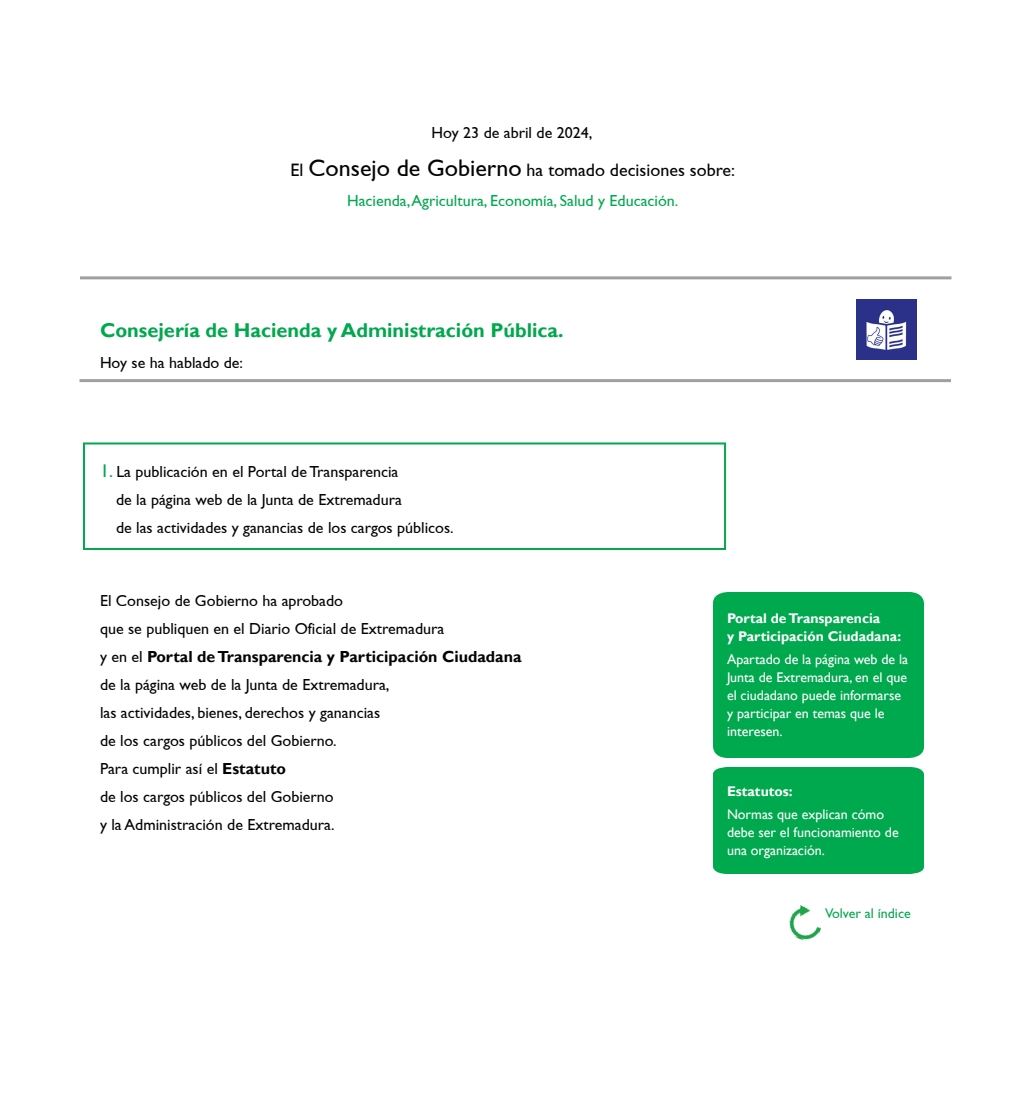
<style>
.page{position:relative;width:1024px;height:1100px;background:#fff}
.page>*{position:absolute;margin:0;border:0;box-sizing:border-box;transform-origin:0 0}
.t1{font:700 20px "Gill Sans";color:#00a84e}
.t2{font:18px "Gill Sans";color:#040503}
.t3{font:16px/28px "Gill Sans";color:#040503}
.t4{font:16px "Gill Sans";color:#00a84e}
.t5{font:14px/18px "Gill Sans";color:#fff}
.t6{font:700 14px/18px "Gill Sans";color:#fff}
.t7{font:14px "Gill Sans";color:#00a84e}
.s1{font-size:24px}
.s2{font-size:18.4px;color:#00a84e}
.s3{font-weight:700}
</style>
<div class="page">
<hr style="left:80px;top:379px;width:871px;height:3px;background:#9fa0a3">
<div style="left:83px;top:442px;width:643px;height:108px;border:2px solid #00a84e"></div>
<hr style="left:80px;top:276px;width:872px;height:3px;background:#9fa0a3">
<img style="left:856px;top:299px;width:61px;height:60px">
<img style="left:788px;top:905px;width:33px;height:36px">
<div style="left:713px;top:767px;width:211px;height:107px;background:#00a84e"></div>
<div style="left:713px;top:592px;width:211px;height:166px;background:#00a84e"></div>
<p class="t3" style="left:432px;top:118px;width:162px">Hoy 23 de abril de 2024,</p>
<p class="t2" style="left:291px;top:160px;width:446px">El <span class="s1">Consejo de Gobierno</span> ha tomado decisiones sobre:</p>
<p class="t4" style="left:347px;top:191px;width:333px">Hacienda, Agricultura, Economía, Salud y Educación.</p>
<p class="t1" style="left:100px;top:318px;width:465px">Consejería de Hacienda y Administración Pública.</p>
<p class="t3" style="left:100px;top:349px;width:145px">Hoy se ha hablado de:</p>
<p class="t3" style="left:116px;top:458px;width:339px;text-indent:-16px"><span class="s2">1.</span> La publicación en el Portal de Transparencia<br>de la página web de la Junta de Extremadura<br>de las actividades y ganancias de los cargos públicos.</p>
<p class="t3" style="left:100px;top:587px;width:423px">El Consejo de Gobierno ha aprobado<br>que se publiquen en el Diario Oficial de Extremadura<br>y en el <span class="s3">Portal de Transparencia y Participación Ciudadana </span>de la página web de la Junta de Extremadura,<br>las actividades, bienes, derechos y ganancias<br>de los cargos públicos del Gobierno.<br>Para cumplir así el <span class="s3">Estatuto<br></span>de los cargos públicos del Gobierno<br>y la Administración de Extremadura.</p>
<p class="t6" style="left:727px;top:610px;width:176px">Portal de Transparencia<br>y Participación Ciudadana:</p>
<p class="t5" style="left:727px;top:651px;width:183px">Apartado de la página web de la<br>Junta de Extremadura, en el que el ciudadano puede informarse y participar en temas que le interesen.</p>
<p class="t6" style="left:727px;top:783px;width:67px">Estatutos:</p>
<p class="t5" style="left:727px;top:806px;width:173px">Normas que explican cómo debe ser el funcionamiento de una organización.</p>
<p class="t7" style="left:825px;top:906px;width:87px">Volver al índice</p>
</div>
